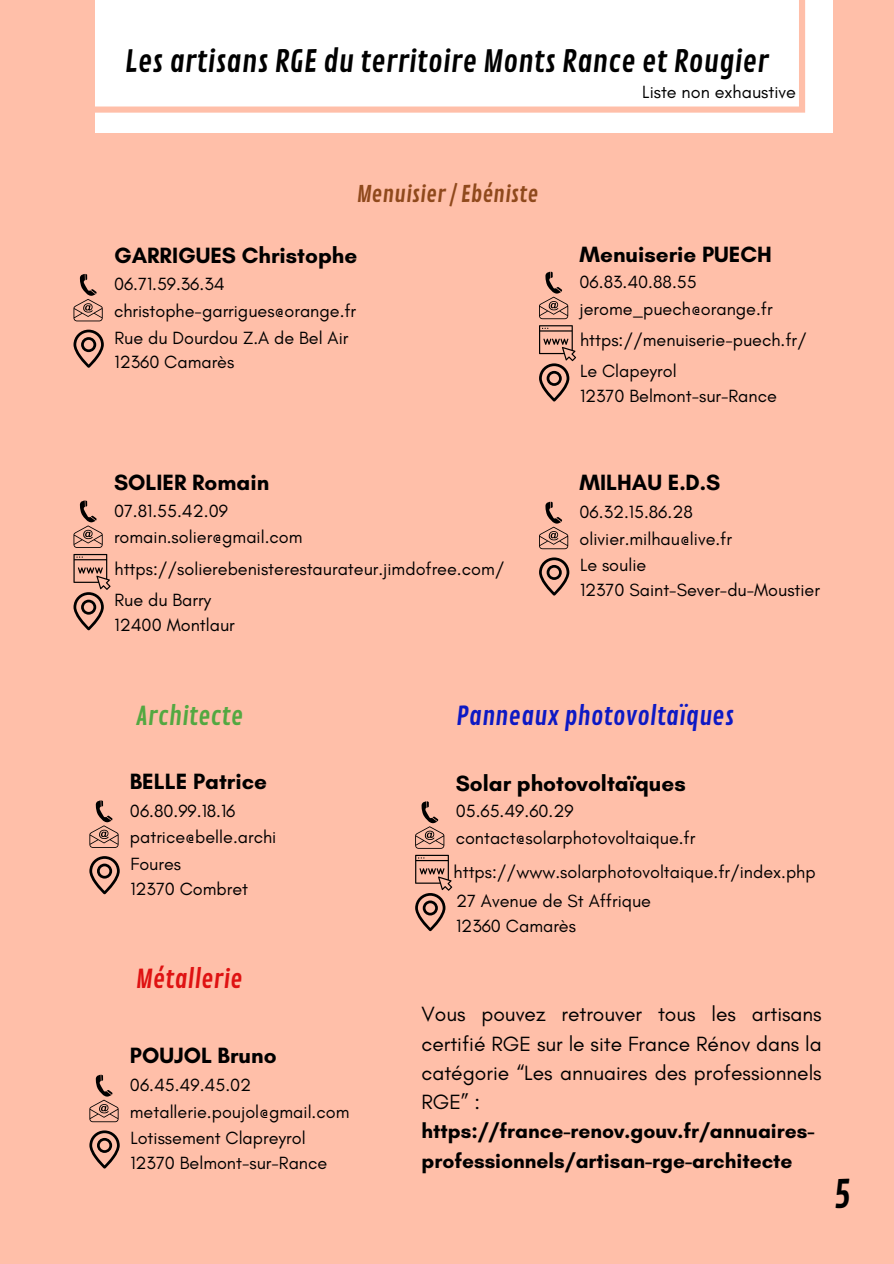
<style>
.page{position:relative;width:894px;height:1264px;background:#fff}
.page>*{position:absolute;margin:0;border:0;box-sizing:border-box;transform-origin:0 0}
.t1{font:37.5px "Contrail One";color:#000}
.t2{font:30px "Contrail One";color:#000}
.t3{font:25.5px "Contrail One";color:#0d19c4}
.t4{font:25.5px "Contrail One";color:#53a841}
.t5{font:25.5px "Contrail One";color:#df1212}
.t6{font:700 22.5px "Glacial Indifference";color:#000}
.t7{font:22.5px "Contrail One";color:#8f491c}
.t8{font:21px/29.2px "Glacial Indifference";color:#000}
.t9{font:18px "Glacial Indifference";color:#000}
.s1{font-weight:700}
</style>
<div class="page">
<div style="left:0;top:0;width:893px;height:1263px;background:#ffbfa9"></div>
<div style="left:95px;top:0;width:737px;height:133px;background:#fff"></div>
<svg style="left:95px;top:0;width:709px;height:113px"></svg>
<svg style="left:73px;top:274px;width:30px;height:47px"></svg>
<svg style="left:73px;top:329px;width:31px;height:39px"></svg>
<svg style="left:539px;top:271px;width:29px;height:48px"></svg>
<svg style="left:539px;top:325px;width:37px;height:76px"></svg>
<svg style="left:89px;top:800px;width:30px;height:47px"></svg>
<svg style="left:89px;top:856px;width:31px;height:38px"></svg>
<svg style="left:415px;top:801px;width:29px;height:47px"></svg>
<svg style="left:415px;top:854px;width:37px;height:77px"></svg>
<svg style="left:73px;top:500px;width:30px;height:48px"></svg>
<svg style="left:73px;top:554px;width:38px;height:76px"></svg>
<svg style="left:539px;top:501px;width:29px;height:48px"></svg>
<svg style="left:539px;top:557px;width:30px;height:38px"></svg>
<svg style="left:89px;top:1074px;width:30px;height:48px"></svg>
<svg style="left:89px;top:1130px;width:31px;height:38px"></svg>
<p class="t2" style="left:125px;top:44px;width:645px">Les artisans RGE du territoire Monts Rance et Rougier</p>
<p class="t9" style="left:642px;top:81px;width:155px">Liste non exhaustive</p>
<h1 class="t7" style="left:356px;top:181px;width:183px">Menuisier / Ebéniste</h1>
<p class="t6" style="left:114px;top:241px;width:245px">GARRIGUES Christophe</p>
<h5 class="t9" style="left:114px;top:273px;width:112px">06.71.59.36.34</h5>
<h4 class="t9" style="left:114px;top:300px;width:244px">christophe-garrigues@orange.fr</h4>
<p class="t9" style="left:114px;top:326px;width:235px">Rue du Dourdou Z.A de Bel Air</p>
<p class="t9" style="left:114px;top:351px;width:121px">12360 Camarès</p>
<h4 class="t6" style="left:579px;top:240px;width:194px">Menuiserie PUECH</h4>
<p class="t9" style="left:579px;top:271px;width:119px">06.83.40.88.55</p>
<p class="t9" style="left:579px;top:297px;width:194px">jerome_puech@orange.fr</p>
<p class="t9" style="left:580px;top:329px;width:228px">https://menuiserie-puech.fr/</p>
<p class="t9" style="left:580px;top:360px;width:98px">Le Clapeyrol</p>
<p class="t9" style="left:580px;top:385px;width:198px">12370 Belmont-sur-Rance</p>
<p class="t6" style="left:114px;top:469px;width:157px">SOLIER Romain</p>
<h3 class="t6" style="left:579px;top:469px;width:142px">MILHAU E.D.S</h3>
<p class="t9" style="left:579px;top:500px;width:115px">06.32.15.86.28</p>
<p class="t9" style="left:579px;top:527px;width:154px">olivier.milhau@live.fr</p>
<p class="t9" style="left:580px;top:554px;width:68px">Le soulie</p>
<p class="t9" style="left:580px;top:579px;width:241px">12370 Saint-Sever-du-Moustier</p>
<p class="t9" style="left:114px;top:499px;width:115px">07.81.55.42.09</p>
<p class="t9" style="left:114px;top:526px;width:190px">romain.solier@gmail.com</p>
<p class="t9" style="left:114px;top:557px;width:391px">https://solierebenisterestaurateur.jimdofree.com/</p>
<p class="t9" style="left:114px;top:589px;width:98px">Rue du Barry</p>
<p class="t9" style="left:114px;top:613px;width:122px">12400 Montlaur</p>
<p class="t4" style="left:136px;top:701px;width:109px">Architecte</p>
<p class="t6" style="left:130px;top:767px;width:139px">BELLE Patrice</p>
<p class="t9" style="left:130px;top:799px;width:107px">06.80.99.18.16</p>
<p class="t9" style="left:130px;top:826px;width:148px">patrice@belle.archi</p>
<p class="t9" style="left:130px;top:853px;width:52px">Foures</p>
<p class="t9" style="left:130px;top:877px;width:119px">12370 Combret</p>
<p class="t5" style="left:136px;top:964px;width:108px">Métallerie</p>
<p class="t6" style="left:130px;top:1041px;width:148px">POUJOL Bruno</p>
<p class="t9" style="left:130px;top:1073px;width:123px">06.45.49.45.02</p>
<h2 class="t9" style="left:130px;top:1100px;width:221px">metallerie.poujol@gmail.com</h2>
<h2 class="t9" style="left:130px;top:1127px;width:177px">Lotissement Clapreyrol</h2>
<h4 class="t9" style="left:130px;top:1151px;width:198px">12370 Belmont-sur-Rance</h4>
<p class="t3" style="left:456px;top:701px;width:279px">Panneaux photovoltaïques</p>
<p class="t6" style="left:455px;top:769px;width:231px">Solar photovoltaïques</p>
<p class="t9" style="left:455px;top:800px;width:120px">05.65.49.60.29</p>
<p class="t9" style="left:455px;top:827px;width:241px">contact@solarphotovoltaique.fr</p>
<p class="t9" style="left:453px;top:861px;width:363px">https://www.solarphotovoltaique.fr/index.php</p>
<h4 class="t9" style="left:456px;top:889px;width:196px">27 Avenue de St Affrique</h4>
<p class="t9" style="left:456px;top:914px;width:121px">12360 Camarès</p>
<p class="t8" style="left:421px;top:999px;width:401px">Vous pouvez retrouver tous les artisans certifié RGE sur le site France Rénov dans la catégorie “Les annuaires des professionnels RGE” : <span class="s1">https://france-renov.gouv.fr/annuaires&shy;professionnels/artisan-rge-architecte</span></p>
<p class="t1" style="left:832px;top:1171px;width:19px">5</p>
</div>
